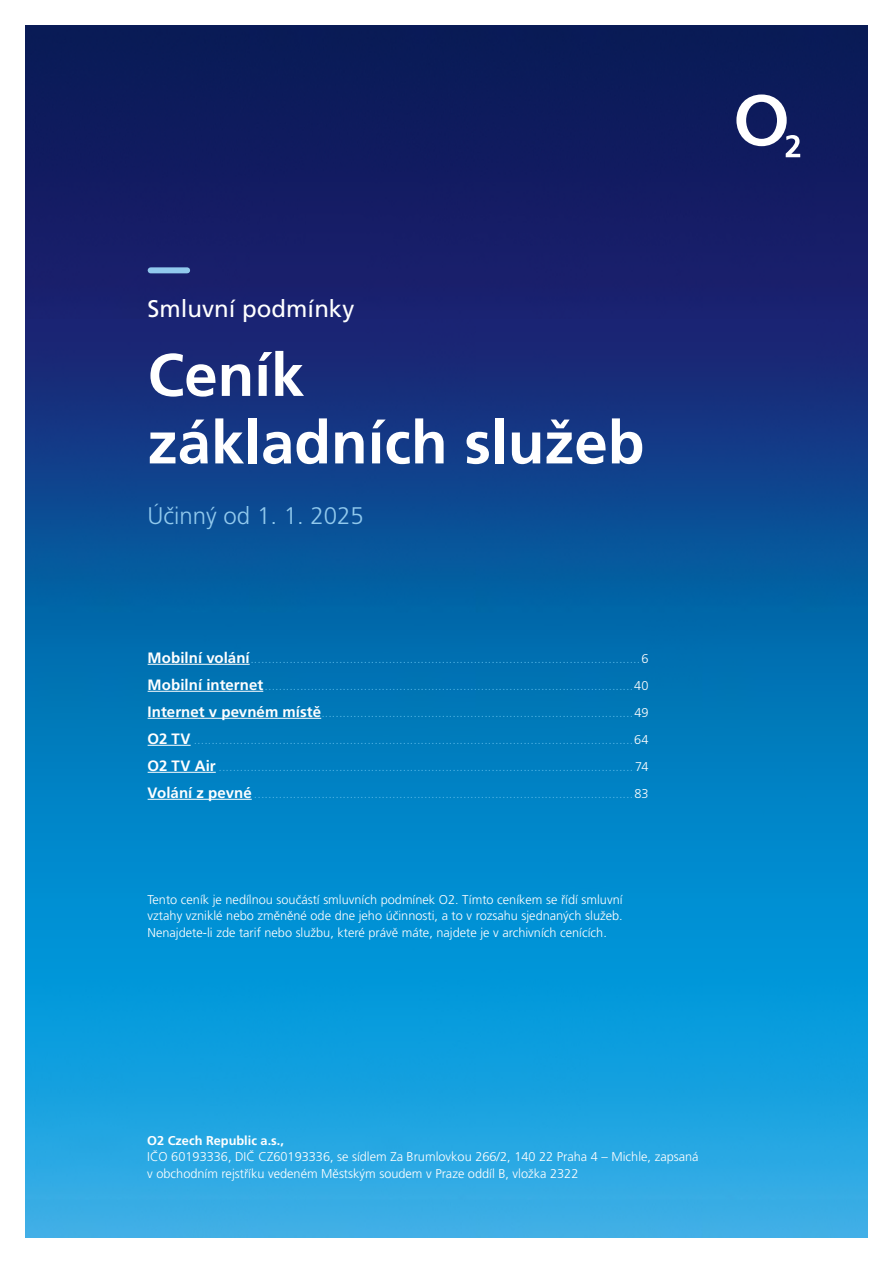
<style>
.page{position:relative;width:893px;height:1263px;background:#fff}
.page>*{position:absolute;margin:0;border:0;box-sizing:border-box;transform-origin:0 0}
.t1{font:700 60px/67.5px "Frutiger CE";color:#fff}
.t2{font:300 24px "Frutiger CE";color:#91c9ed}
.t3{font:24px "Frutiger CE";color:#fff}
.t4{font:300 12.75px/27px "Frutiger CE";letter-spacing:.01em;color:#54b6e7;text-align:justify}
.t5{font:300 12.75px/16.5px "Frutiger CE";color:#fff}
.t6{font:700 12.75px "Frutiger CE";color:#fff}
.s1{font-weight:700;font-size:15px;color:#fff}
.s2{color:#fff}
</style>
<div class="page">
<img style="left:26px;top:26px;width:841px;height:1211px">
<hr style="left:148px;top:664px;width:102px;height:1px;background:#fff">
<hr style="left:148px;top:691px;width:115px;height:1px;background:#fff">
<hr style="left:148px;top:718px;width:173px;height:1px;background:#fff">
<hr style="left:148px;top:745px;width:43px;height:1px;background:#fff">
<hr style="left:148px;top:772px;width:68px;height:1px;background:#fff">
<hr style="left:148px;top:799px;width:104px;height:1px;background:#fff">
<div style="left:151px;top:267px;width:36px;height:6px;background:#91c9ed"></div>
<svg style="left:736px;top:94px;width:64px;height:63px"></svg>
<h2 class="t3" style="left:148px;top:295px;width:208px">Smluvní podmínky</h2>
<h1 class="t1" style="left:148px;top:341px;width:498px">Ceník<br>základních služeb</h1>
<h2 class="t2" style="left:148px;top:502px;width:218px">Účinný od 1. 1. 2025</h2>
<p class="t4" style="left:148px;top:645px;width:503px"><span class="s1">Mobilní volání</span>..............................................................................................................<span class="s2">6<br></span><span class="s1">Mobilní internet</span>........................................................................................................<span class="s2">40<br></span><span class="s1">Internet v pevném místě</span>........................................................................................<span class="s2">49<br></span><span class="s1">O2 TV</span> ............................................................................................................................<span class="s2">64<br></span><span class="s1">O2 TV Air</span> ..................................................................................................................... <span class="s2">74<br></span><span class="s1">Volání z pevné</span> ...........................................................................................................<span class="s2">83</span></p>
<p class="t5" style="left:148px;top:891px;width:477px;text-align:justify">Tento ceník je nedílnou součástí smluvních podmínek O2. Tímto ceníkem se řídí smluvní vztahy vzniklé nebo změněné ode dne jeho účinnosti, a to v rozsahu sjednaných služeb.<br>Nenajdete-li zde tarif nebo službu, které právě máte, najdete je v archivních cenících.</p>
<p class="t6" style="left:147px;top:1133px;width:138px">O2 Czech Republic a.s.,</p>
<p class="t5" style="left:147px;top:1149px;width:553px">IČO 60193336, DIČ CZ60193336, se sídlem Za Brumlovkou 266/2, 140 22 Praha 4 – Michle, zapsaná v obchodním rejstříku vedeném Městským soudem v Praze oddíl B, vložka 2322</p>
</div>
